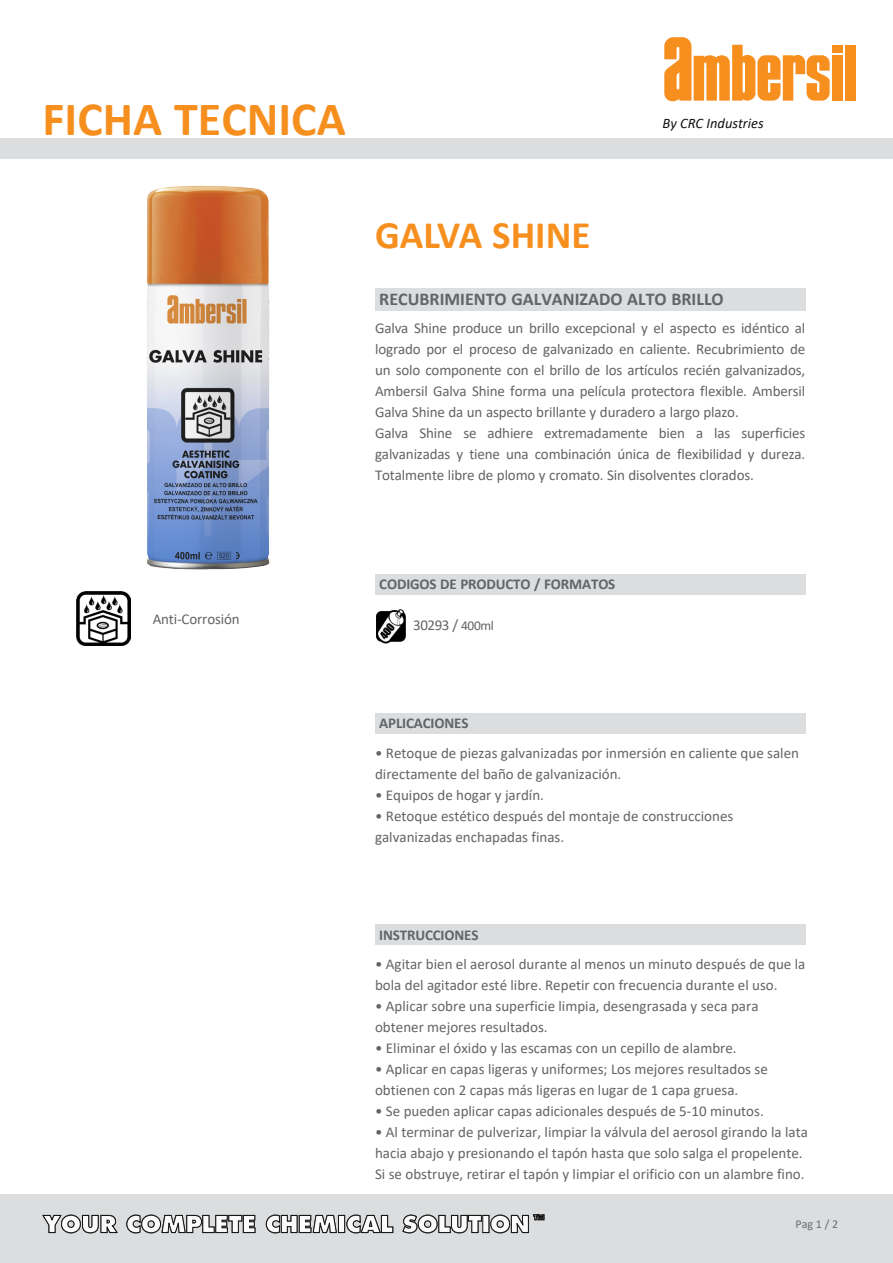
<style>
.page{position:relative;width:893px;height:1263px;background:#fff}
.page>*{position:absolute;margin:0;border:0;box-sizing:border-box;transform-origin:0 0}
.t1{font:700 48px "Calibri";color:#f78f1e}
.t2{font:700 39px "Calibri";color:#f78f1e}
.t3{font:700 18px "Calibri";color:#636466}
.t4{font:15px/21px "Calibri";color:#636466}
.t5{font:700 15px "Calibri";letter-spacing:-.01em;color:#636466}
.t6{font:italic 14.55px "Calibri";color:#111417}
.t7{font:12px "Calibri";color:#6d6e71}
.s1{font-size:13.5px}
</style>
<div class="page">
<div style="left:375px;top:288px;width:430px;height:22px;background:#dcddde"></div>
<div style="left:375px;top:713px;width:430px;height:21px;background:#dcddde"></div>
<img style="left:146px;top:185px;width:124px;height:384px">
<div style="left:0;top:1195px;width:893px;height:68px;background:#dcddde"></div>
<svg style="left:42px;top:1214px;width:76px;height:19px"></svg>
<svg style="left:126px;top:1214px;width:419px;height:19px"></svg>
<div style="left:375px;top:925px;width:430px;height:20px;background:#dcddde"></div>
<div style="left:375px;top:574px;width:430px;height:20px;background:#dcddde"></div>
<img style="left:77px;top:592px;width:54px;height:54px">
<div style="left:0;top:138px;width:893px;height:21px;background:#dcddde"></div>
<img style="left:376px;top:610px;width:30px;height:34px">
<div style="left:845px;top:45px;width:10px;height:56px;background:#f78f1e"></div>
<div style="left:832px;top:45px;width:10px;height:7px;background:#f78f1e"></div>
<div style="left:832px;top:55px;width:10px;height:46px;background:#f78f1e"></div>
<svg style="left:664px;top:37px;width:166px;height:64px"></svg>
<h1 class="t1" style="left:43px;top:85px;width:305px">FICHA TECNICA</h1>
<p class="t6" style="left:663px;top:114px;width:103px">By CRC Industries</p>
<h2 class="t2" style="left:375px;top:207px;width:217px">GALVA SHINE</h2>
<p class="t3" style="left:379px;top:286px;width:346px">RECUBRIMIENTO GALVANIZADO ALTO BRILLO</p>
<p class="t4" style="left:375px;top:318px;width:432px">Galva Shine produce un brillo excepcional y el aspecto es idéntico al logrado por el proceso de galvanizado en caliente. Recubrimiento de un solo componente con el brillo de los artículos recién galvanizados, Ambersil Galva Shine forma una película protectora flexible. Ambersil Galva Shine da un aspecto brillante y duradero a largo plazo.<br>Galva Shine se adhiere extremadamente bien a las superficies galvanizadas y tiene una combinación única de flexibilidad y dureza.<br>Totalmente libre de plomo y cromato. Sin disolventes clorados.</p>
<p class="t4" style="left:153px;top:608px;width:89px">Anti-Corrosión</p>
<p class="t5" style="left:379px;top:574px;width:238px">CODIGOS DE PRODUCTO / FORMATOS</p>
<p class="t4" style="left:413px;top:614px;width:82px">30293 / <span class="s1">400ml</span></p>
<p class="t5" style="left:379px;top:713px;width:91px">APLICACIONES</p>
<p class="t4" style="left:375px;top:742px;width:425px">• Retoque de piezas galvanizadas por inmersión en caliente que salen directamente del baño de galvanización.</p>
<p class="t4" style="left:375px;top:784px;width:170px">• Equipos de hogar y jardín.</p>
<p class="t4" style="left:375px;top:805px;width:360px">• Retoque estético después del montaje de construcciones galvanizadas enchapadas finas.</p>
<p class="t5" style="left:379px;top:924px;width:101px">INSTRUCCIONES</p>
<p class="t4" style="left:375px;top:953px;width:432px">• Agitar bien el aerosol durante al menos un minuto después de que la bola del agitador esté libre. Repetir con frecuencia durante el uso.</p>
<p class="t4" style="left:375px;top:995px;width:385px">• Aplicar sobre una superficie limpia, desengrasada y seca para obtener mejores resultados.</p>
<p class="t4" style="left:375px;top:1037px;width:363px">• Eliminar el óxido y las escamas con un cepillo de alambre.</p>
<p class="t4" style="left:375px;top:1058px;width:394px">• Aplicar en capas ligeras y uniformes; Los mejores resultados se obtienen con 2 capas más ligeras en lugar de 1 capa gruesa.</p>
<p class="t4" style="left:375px;top:1100px;width:390px">• Se pueden aplicar capas adicionales después de 5-10 minutos.</p>
<p class="t4" style="left:375px;top:1121px;width:434px">• Al terminar de pulverizar, limpiar la válvula del aerosol girando la lata hacia abajo y presionando el tapón hasta que solo salga el propelente.<br>Si se obstruye, retirar el tapón y limpiar el orificio con un alambre fino.</p>
<p class="t7" style="left:795px;top:1215px;width:44px">Pag 1 / 2</p>
</div>
